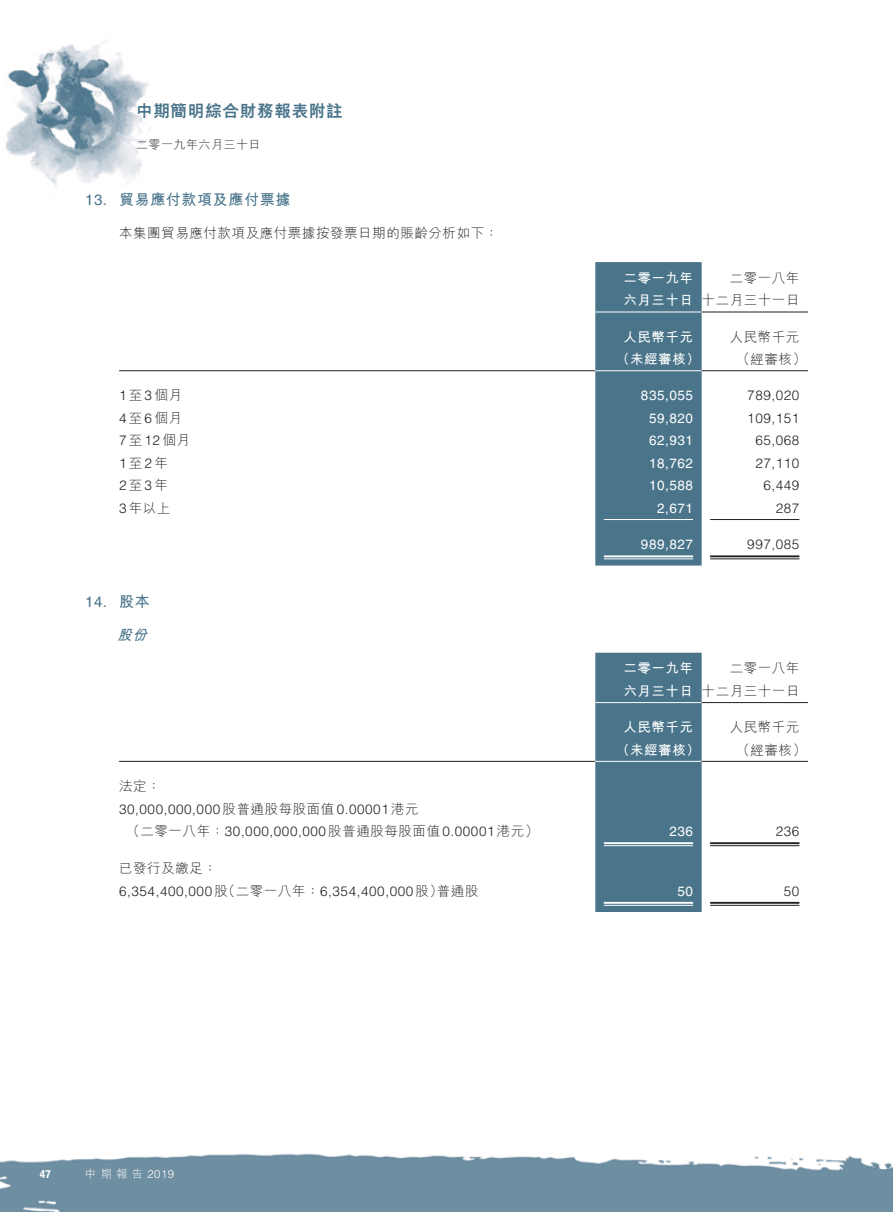
<style>
.page{position:relative;width:893px;height:1212px;background:#fff}
.page>*{position:absolute;margin:0;border:0;box-sizing:border-box;transform-origin:0 0}
.t1{font:800 16.5px "M Hei HK";letter-spacing:.05em;color:#49748a}
._3__標題{font:700 15px "M Hei HK";letter-spacing:.04em;color:#49748a}
._3__標題-2{font:15px "Helvetica LT Std";color:#49748a}
._4__副標題{font:italic 700 14.25px "M Hei HK";color:#49748a}
._1__內文{font:300 13.5px "Helvetica LT Std";letter-spacing:.04em;color:#231f20}
._1__內文-2{font:300 13.5px "M Hei HK";letter-spacing:.04em;color:#231f20}
._1__內文-3{font:13.5px "Helvetica LT Std";letter-spacing:.04em;color:#fff}
._1__內文-4{font:700 13.5px "M Hei HK";letter-spacing:.04em;color:#fff}
.t2{font:300 12px "M Hei HK";letter-spacing:.04em;color:#231f20}
.t3{font:300 11.25px "M Hei HK";color:#fff}
.t4{font:700 condensed 11.25px "Helvetica Neue LT Std";color:#fff}
.s1{font-family:"Helvetica LT Std"}
.s2{font-family:"M Hei HK"}
</style>
<div class="page">
<img style="left:6px;top:41px;width:144px;height:146px">
<img style="left:0;top:1153px;width:601px;height:59px">
<svg style="left:601px;top:1155px;width:292px;height:57px;background:#85a0b0"></svg>
<div style="left:595px;top:262px;width:107px;height:303px;background:#49748a"></div>
<hr style="left:595px;top:312px;width:107px;height:1px;background:#fff">
<hr style="left:702px;top:312px;width:106px;height:1px;background:#231f20">
<hr style="left:119px;top:370px;width:476px;height:1px;background:#231f20">
<hr style="left:595px;top:370px;width:107px;height:1px;background:#fff">
<hr style="left:702px;top:370px;width:106px;height:1px;background:#231f20">
<hr style="left:604px;top:519px;width:89px;height:1px;background:#fff">
<hr style="left:710px;top:519px;width:89px;height:1px;background:#231f20">
<hr style="left:604px;top:555px;width:89px;height:2px;background:#fff">
<hr style="left:604px;top:558px;width:89px;height:1px;background:#fff">
<hr style="left:710px;top:555px;width:89px;height:2px;background:#231f20">
<hr style="left:710px;top:558px;width:89px;height:1px;background:#231f20">
<div style="left:595px;top:653px;width:107px;height:259px;background:#49748a"></div>
<hr style="left:595px;top:702px;width:107px;height:1px;background:#fff">
<hr style="left:702px;top:702px;width:106px;height:1px;background:#231f20">
<hr style="left:119px;top:761px;width:476px;height:1px;background:#231f20">
<hr style="left:595px;top:761px;width:107px;height:1px;background:#fff">
<hr style="left:702px;top:761px;width:106px;height:1px;background:#231f20">
<hr style="left:604px;top:842px;width:89px;height:2px;background:#fff">
<hr style="left:604px;top:845px;width:89px;height:1px;background:#fff">
<hr style="left:710px;top:842px;width:89px;height:2px;background:#231f20">
<hr style="left:710px;top:845px;width:89px;height:1px;background:#231f20">
<hr style="left:604px;top:902px;width:89px;height:2px;background:#fff">
<hr style="left:604px;top:905px;width:89px;height:1px;background:#fff">
<hr style="left:710px;top:902px;width:89px;height:2px;background:#231f20">
<hr style="left:710px;top:905px;width:89px;height:1px;background:#231f20">
<p class="t1" style="left:136px;top:102px;width:208px">中期簡明綜合財務報表附註</p>
<p class="t2" style="left:136px;top:138px;width:126px">二零一九年六月三十日</p>
<p class="_3__標題-2" style="left:85px;top:191px;width:24px">13.</p>
<p class="_3__標題" style="left:119px;top:188px;width:173px">貿易應付款項及應付票據</p>
<p class="_1__內文-2" style="left:119px;top:226px;width:381px">本集團貿易應付款項及應付票據按發票日期的賬齡分析如下：</p>
<p class="_1__內文-2" style="left:119px;top:389px;width:64px"><span class="s1">1</span>至<span class="s1">3</span>個月</p>
<p class="_1__內文-2" style="left:119px;top:411px;width:64px"><span class="s1">4</span>至<span class="s1">6</span>個月</p>
<p class="_1__內文" style="left:119px;top:432px;width:72px">7<span class="s2">至</span> 12 <span class="s2">個月</span></p>
<p class="_1__內文" style="left:119px;top:455px;width:50px">1<span class="s2">至</span>2<span class="s2">年</span></p>
<p class="_1__內文" style="left:119px;top:477px;width:50px">2<span class="s2">至</span>3<span class="s2">年</span></p>
<p class="_1__內文-2" style="left:119px;top:501px;width:53px"><span class="s1">3</span>年以上</p>
<p class="_3__標題-2" style="left:85px;top:593px;width:24px">14.</p>
<p class="_3__標題" style="left:119px;top:591px;width:32px">股本</p>
<p class="_4__副標題" style="left:118px;top:625px;width:35px">股份</p>
<p class="_1__內文-2" style="left:119px;top:779px;width:43px">法定：</p>
<p class="_1__內文" style="left:119px;top:800px;width:301px">30,000,000,000<span class="s2">股普通股每股面值</span>0.00001<span class="s2">港元</span></p>
<p class="_1__內文" style="left:126px;top:823px;width:414px"><span class="s2">（二零一八年：</span>30,000,000,000<span class="s2">股普通股每股面值</span>0.00001<span class="s2">港元(</span></p>
<p class="_1__內文-2" style="left:119px;top:861px;width:99px">已發行及繳足：</p>
<p class="_1__內文" style="left:119px;top:882px;width:325px">6,354,400,000 <span class="s2">（股二零一八年：</span>6,354,400,000<span class="s2">股）</span></p>
<p class="_1__內文-2" style="left:437px;top:884px;width:43px">普通股</p>
<p class="_1__內文-4" style="left:623px;top:268px;width:71px">二零一九年</p>
<p class="_1__內文-2" style="left:730px;top:271px;width:71px">二零一八年</p>
<p class="_1__內文-4" style="left:623px;top:291px;width:71px">六月三十日</p>
<p class="_1__內文-2" style="left:702px;top:294px;width:99px">十二月三十一日</p>
<p class="_1__內文-4" style="left:623px;top:327px;width:71px">人民幣千元</p>
<p class="_1__內文-2" style="left:730px;top:330px;width:71px">人民幣千元</p>
<p class="_1__內文-4" style="left:616px;top:349px;width:85px">（未經審核）</p>
<p class="_1__內文-2" style="left:736px;top:352px;width:71px">（經審核(</p>
<p class="_1__內文-3" style="left:641px;top:388px;width:54px">835,055</p>
<p class="_1__內文" style="left:747px;top:387px;width:54px">789,020</p>
<p class="_1__內文-3" style="left:649px;top:410px;width:46px">59,820</p>
<p class="_1__內文" style="left:747px;top:410px;width:54px">109,151</p>
<p class="_1__內文-3" style="left:649px;top:433px;width:46px">62,931</p>
<p class="_1__內文" style="left:755px;top:432px;width:46px">65,068</p>
<p class="_1__內文-3" style="left:649px;top:455px;width:46px">18,762</p>
<p class="_1__內文" style="left:755px;top:455px;width:46px">27,110</p>
<p class="_1__內文-3" style="left:649px;top:478px;width:46px">10,588</p>
<p class="_1__內文" style="left:763px;top:477px;width:38px">6,449</p>
<p class="_1__內文-3" style="left:657px;top:500px;width:38px">2,671</p>
<p class="_1__內文" style="left:776px;top:500px;width:25px">287</p>
<p class="_1__內文-3" style="left:641px;top:537px;width:54px">989,827</p>
<p class="_1__內文" style="left:747px;top:536px;width:54px">997,085</p>
<p class="_1__內文-4" style="left:623px;top:659px;width:71px">二零一九年</p>
<p class="_1__內文-2" style="left:730px;top:662px;width:71px">二零一八年</p>
<p class="_1__內文-4" style="left:623px;top:681px;width:71px">六月三十日</p>
<p class="_1__內文-2" style="left:702px;top:684px;width:99px">十二月三十一日</p>
<p class="_1__內文-4" style="left:623px;top:717px;width:71px">人民幣千元</p>
<p class="_1__內文-2" style="left:730px;top:720px;width:71px">人民幣千元</p>
<p class="_1__內文-4" style="left:616px;top:740px;width:85px">（未經審核）</p>
<p class="_1__內文-2" style="left:736px;top:743px;width:71px">（經審核(</p>
<p class="_1__內文-3" style="left:669px;top:823px;width:25px">236</p>
<p class="_1__內文-3" style="left:677px;top:883px;width:17px">50</p>
<p class="_1__內文" style="left:776px;top:823px;width:25px">236</p>
<p class="_1__內文" style="left:784px;top:882px;width:17px">50</p>
<p class="t4" style="left:40px;top:1167px;width:13px">47</p>
<p class="t3" style="left:85px;top:1168px;width:90px">中期報告 <span class="s1">2019</span></p>
</div>
